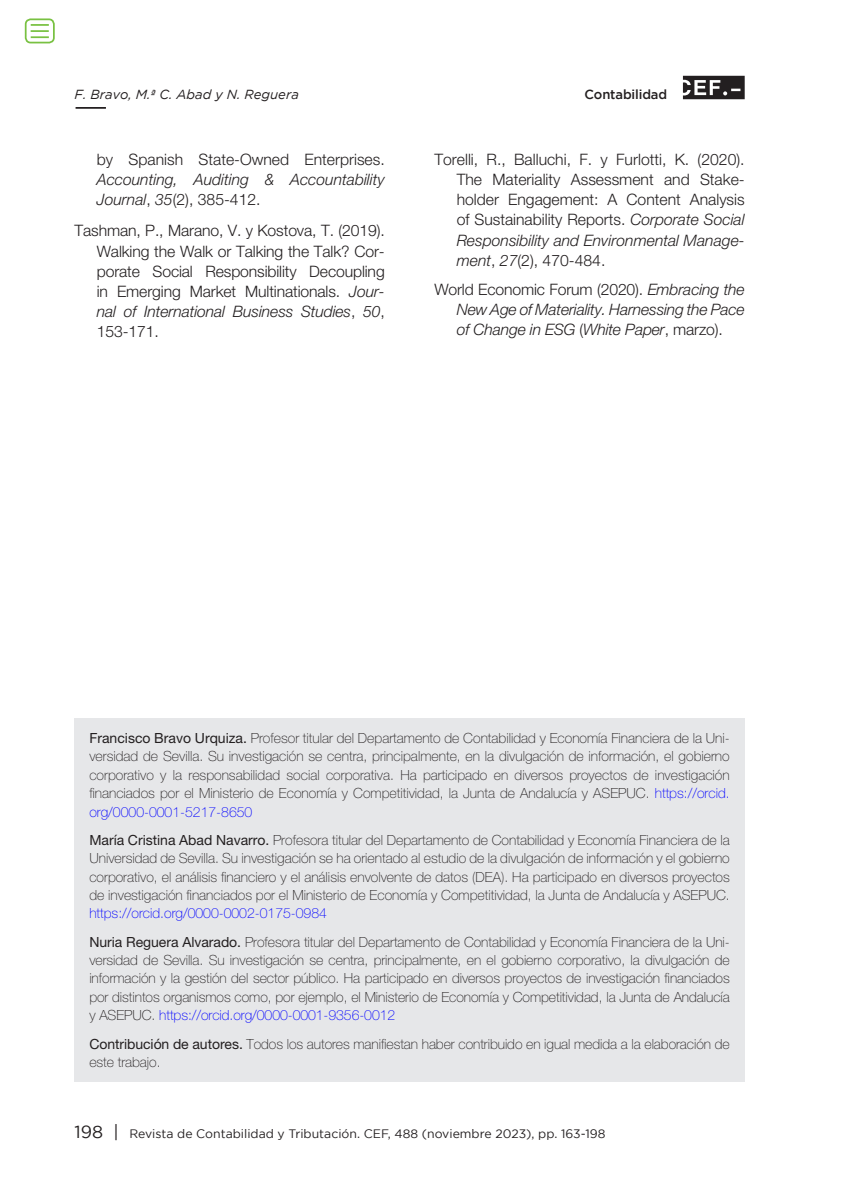
<style>
.page{position:relative;width:844px;height:1191px;background:#fff}
.page>*{position:absolute;margin:0;border:0;box-sizing:border-box;transform-origin:0 0}
.ref__bibliograficas{font:300 15.75px/20.1px "Helvetica Neue LT Std";color:#231f20;text-align:justify}
.ref__bibliograficas-2{font:italic 300 15.75px/20.1px "Helvetica Neue LT Std";letter-spacing:-.01em;color:#231f20;text-align:justify}
.ref__bibliograficas-3{font:100 14px/18.4px "Helvetica Neue LT Std";letter-spacing:-.005em;color:#231f20;text-align:justify}
.t1{font:italic 13.12px "Gotham";color:#231f20}
.t2{font:500 13.12px "Gotham";letter-spacing:-.01em;color:#231f20}
.t3{font:12.25px "Gotham";color:#231f20}
.s1{font-style:italic}
.s2{font-style:normal}
.s3{font-weight:400}
.s4{color:#00f}
.s5{font-size:17.5px}
</style>
<div class="page">
<svg style="left:682px;top:76px;width:62px;height:23px"></svg>
<hr style="left:76px;top:107px;width:30px;height:2px;background:#231f20">
<div style="left:74px;top:718px;width:670px;height:363px;background:#e6e7e9"></div>
<div style="left:25px;top:18px;width:30px;height:25px;border:2px solid #79c142;border-radius:5px"></div>
<svg style="left:31px;top:24px;width:18px;height:14px"></svg>
<p class="t1" style="left:74px;top:87px;width:226px">F. Bravo, M.ª C. Abad y N. Reguera</p>
<p class="t2" style="left:584px;top:87px;width:84px">Contabilidad</p>
<p class="ref__bibliograficas" style="left:97px;top:149px;width:289px">by Spanish State-Owned Enterprises.<br><span class="s1">Accounting, Auditing &amp; Accountability Journal</span>, <span class="s1">35</span>(2), 385-412.</p>
<p class="ref__bibliograficas" style="left:97px;top:220px;width:289px;text-indent:-22px">Tashman, P., Marano, V. y Kostova, T. (2019).<br>Walking the Walk or Talking the Talk? Cor&shy;porate Social Responsibility Decoupling in Emerging Market Multinationals. <span class="s1">Jour&shy;nal of International Business Studies</span>, <span class="s1">50</span>, 153-171.</p>
<p class="ref__bibliograficas" style="left:456px;top:149px;width:289px;text-indent:-22px">Torelli, R., Balluchi, F. y Furlotti, K. (2020).<br>The Materiality Assessment and Stake&shy;holder Engagement: A Content Analysis of Sustainability Reports. <span class="s1">Corporate Social Responsibility and Environmental Manage&shy;ment</span>, <span class="s1">27</span>(2), 470-484.</p>
<p class="ref__bibliograficas-2" style="left:456px;top:279px;width:289px;text-indent:-22px"><span class="s2">World Economic Forum (2020).</span> Embracing the New Age of Materiality. Harnessing the Pace of Change in ESG <span class="s2">(</span>White Paper<span class="s2">, marzo).</span></p>
<p class="ref__bibliograficas-3" style="left:89px;top:729px;width:641px"><span class="s3">Francisco Bravo Urquiza.</span> Profesor titular del Departamento de Contabilidad y Economía Financiera de la Uni&shy;versidad de Sevilla. Su investigación se centra, principalmente, en la divulgación de información, el gobierno corporativo y la responsabilidad social corporativa. Ha participado en diversos proyectos de investigación financiados por el Ministerio de Economía y Competitividad, la Junta de Andalucía y ASEPUC. <span class="s4">https://orcid. org/0000-0001-5217-8650</span></p>
<p class="ref__bibliograficas-3" style="left:89px;top:830px;width:642px"><span class="s3">María Cristina Abad Navarro.</span> Profesora titular del Departamento de Contabilidad y Economía Financiera de la Universidad de Sevilla. Su investigación se ha orientado al estudio de la divulgación de información y el gobierno corporativo, el análisis financiero y el análisis envolvente de datos (DEA). Ha participado en diversos proyectos de investigación financiados por el Ministerio de Economía y Competitividad, la Junta de Andalucía y ASEPUC. <span class="s4">https://orcid.org/0000-0002-0175-0984</span></p>
<p class="ref__bibliograficas-3" style="left:89px;top:932px;width:641px"><span class="s3">Nuria Reguera Alvarado.</span> Profesora titular del Departamento de Contabilidad y Economía Financiera de la Uni&shy;versidad de Sevilla. Su investigación se centra, principalmente, en el gobierno corporativo, la divulgación de información y la gestión del sector público. Ha participado en diversos proyectos de investigación financiados por distintos organismos como, por ejemplo, el Ministerio de Economía y Competitividad, la Junta de Andalucía y ASEPUC. <span class="s4">https://orcid.org/0000-0001-9356-0012</span></p>
<p class="ref__bibliograficas-3" style="left:89px;top:1034px;width:641px"><span class="s3">Contribución de autores.</span> Todos los autores manifiestan haber contribuido en igual medida a la elaboración de este trabajo.</p>
<p class="t3" style="left:74px;top:1127px;width:532px"><span class="s5">198 |</span> Revista de Contabilidad y Tributación. CEF, 488 (noviembre 2023), pp. 163-198</p>
</div>
